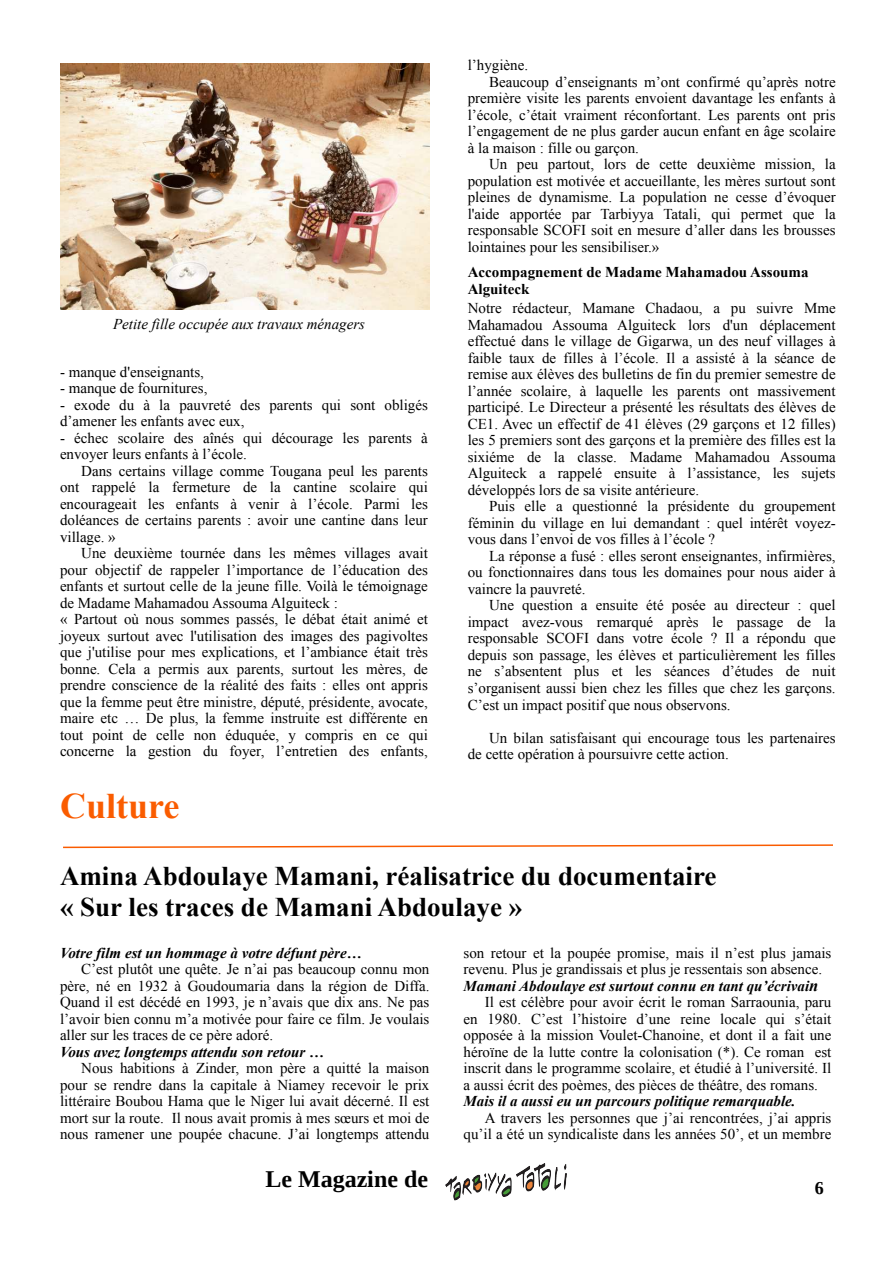
<style>
.page{position:relative;width:893px;height:1263px;background:#fff}
.page>*{position:absolute;margin:0;border:0;box-sizing:border-box;transform-origin:0 0}
.t1{font:700 36px "Times New Roman";color:#fa5c00}
.t2{font:700 27px/31px "Times New Roman";color:#000}
.t3{font:700 24px "Liberation Serif";color:#000}
.t4{font:700 18px "Liberation Serif";color:#000}
.t5{font:15px/16.5px "Times New Roman";color:#000;text-align:justify}
.t6{font:italic 700 15px "Times New Roman";color:#000}
.t7{font:700 15px/17.2px "Times New Roman";color:#000}
.t8{font:italic 15px "Times New Roman";color:#000}
.s1{font-size:16.5px}
</style>
<div class="page">
<img style="left:446px;top:1163px;width:120px;height:38px">
<img style="left:60px;top:63px;width:369px;height:246px">
<svg style="left:63px;top:844px;width:770px;height:5px"></svg>
<p class="t8" style="left:113px;top:318px;width:253px">Petite fille occupée aux travaux ménagers</p>
<p class="t5" style="left:60px;top:365px;width:145px">- manque d'enseignants,</p>
<p class="t5" style="left:60px;top:381px;width:149px">- manque de fournitures,</p>
<p class="t5" style="left:60px;top:398px;width:369px">- exode du à la pauvreté des parents qui sont obligés d’amener les enfants avec eux,</p>
<p class="t5" style="left:60px;top:431px;width:369px">- échec scolaire des aînés qui décourage les parents à envoyer leurs enfants à l’école.</p>
<p class="t5" style="left:60px;top:464px;width:369px;text-indent:21px">Dans certains village comme Tougana peul les parents ont rappelé la fermeture de la cantine scolaire qui encourageait les enfants à venir à l’école. Parmi les doléances de certains parents : avoir une cantine dans leur village. »</p>
<p class="t5" style="left:60px;top:546px;width:369px;text-align:left;text-indent:21px">Une deuxième tournée dans les mêmes villages avait pour objectif de rappeler l’importance de l’éducation des enfants et surtout celle de la jeune fille. Voilà le témoignage de Madame Mahamadou Assouma Alguiteck :<br>« Partout où nous sommes passés, le débat était animé et joyeux surtout avec l'utilisation des images des pagivoltes que j'utilise pour mes explications, et l’ambiance était très bonne. Cela a permis aux parents, surtout les mères, de prendre conscience de la réalité des faits : elles ont appris que la femme peut être ministre, député, présidente, avocate, maire etc … De plus, la femme instruite est différente en tout point de celle non éduquée, y compris en ce qui concerne la gestion du foyer, l’entretien des enfants,</p>
<h1 class="t1" style="left:60px;top:793px;width:121px">Culture</h1>
<p class="t5" style="left:468px;top:59px;width:62px">l’hygiène.</p>
<p class="t5" style="left:489px;top:75px;width:348px">Beaucoup d’enseignants m’ont confirmé qu’après notre</p>
<p class="t5" style="left:468px;top:92px;width:369px">première visite les parents envoient davantage les enfants à</p>
<p class="t5" style="left:468px;top:108px;width:369px">l’école, c’était vraiment réconfortant. Les parents ont pris</p>
<p class="t5" style="left:468px;top:125px;width:369px">l’engagement de ne plus garder aucun enfant en âge scolaire</p>
<p class="t5" style="left:468px;top:141px;width:173px">à la maison : fille ou garçon.</p>
<p class="t5" style="left:489px;top:158px;width:348px">Un peu partout, lors de cette deuxième mission, la</p>
<p class="t5" style="left:468px;top:174px;width:369px">population est motivée et accueillante, les mères surtout sont</p>
<p class="t5" style="left:468px;top:191px;width:369px">pleines de dynamisme. La population ne cesse d’évoquer</p>
<p class="t5" style="left:468px;top:207px;width:369px">l'aide apportée par Tarbiyya Tatali, qui permet que la</p>
<p class="t5" style="left:468px;top:224px;width:369px">responsable SCOFI soit en mesure d’aller dans les brousses</p>
<p class="t5" style="left:468px;top:240px;width:193px">lointaines pour les sensibiliser.»</p>
<p class="t7" style="left:468px;top:264px;width:342px">Accompagnement de Madame Mahamadou Assouma<br>Alguiteck</p>
<p class="t5" style="left:468px;top:302px;width:369px">Notre rédacteur, Mamane Chadaou, a pu suivre Mme Mahamadou Assouma Alguiteck lors d'un déplacement effectué dans le village de Gigarwa, un des neuf villages à faible taux de filles à l’école. Il a assisté à la séance de remise aux élèves des bulletins de fin du premier semestre de l’année scolaire, à laquelle les parents ont massivement participé. Le Directeur a présenté les résultats des élèves de CE1. Avec un effectif de 41 élèves (29 garçons et 12 filles) les 5 premiers sont des garçons et la première des filles est la sixiéme de la classe. Madame Mahamadou Assouma Alguiteck a rappelé ensuite à l’assistance, les sujets développés lors de sa visite antérieure.</p>
<p class="t5" style="left:468px;top:500px;width:369px;text-indent:21px">Puis elle a questionné la présidente du groupement féminin du village en lui demandant : quel intérêt voyez&shy;vous dans l’envoi de vos filles à l’école ?</p>
<p class="t5" style="left:468px;top:549px;width:369px;text-indent:21px">La réponse a fusé : elles seront enseignantes, infirmières, ou fonctionnaires dans tous les domaines pour nous aider à vaincre la pauvreté.</p>
<p class="t5" style="left:468px;top:599px;width:369px;text-indent:21px">Une question a ensuite été posée au directeur : quel impact avez-vous remarqué après le passage de la responsable SCOFI dans votre école ? Il a répondu que depuis son passage, les élèves et particulièrement les filles ne s’absentent plus et les séances d’études de nuit s’organisent aussi bien chez les filles que chez les garçons.<br>C’est un impact positif que nous observons.</p>
<p class="t5" style="left:468px;top:731px;width:369px;text-indent:21px">Un bilan satisfaisant qui encourage tous les partenaires de cette opération à poursuivre cette action.</p>
<h2 class="t2" style="left:60px;top:863px;width:658px">Amina Abdoulaye Mamani, réalisatrice du documentaire « Sur les traces de Mamani Abdoulaye »</h2>
<p class="t6" style="left:60px;top:947px;width:303px">Votre film est un hommage à votre défunt père…</p>
<p class="t5" style="left:60px;top:962px;width:371px;text-indent:21px">C’est plutôt une quête. Je n’ai pas beaucoup connu mon père, né en 1932 à Goudoumaria dans la région de Diffa.<br>Quand il est décédé en 1993, je n’avais que dix ans. Ne pas l’avoir bien connu m’a motivée pour faire ce film. Je voulais aller sur les traces de ce père adoré.</p>
<p class="t6" style="left:60px;top:1046px;width:266px">Vous avez longtemps attendu son retour …</p>
<p class="t5" style="left:60px;top:1061px;width:371px;text-indent:21px">Nous habitions à Zinder, mon père a quitté la maison pour se rendre dans la capitale à Niamey recevoir le prix littéraire Boubou Hama que le Niger lui avait décerné. Il est mort sur la route. Il nous avait promis à mes sœurs et moi de nous ramener une poupée chacune. J’ai longtemps attendu</p>
<p class="t5" style="left:463px;top:946px;width:369px">son retour et la poupée promise, mais il n’est plus jamais</p>
<p class="t5" style="left:463px;top:962px;width:360px">revenu. Plus je grandissais et plus je ressentais son absence.</p>
<p class="t6" style="left:463px;top:981px;width:356px">Mamani Abdoulaye est surtout connu en tant qu’écrivai<span class="s1">n</span></p>
<p class="t5" style="left:485px;top:995px;width:348px">Il est célèbre pour avoir écrit le roman Sarraounia, paru</p>
<p class="t5" style="left:463px;top:1012px;width:369px">en 1980. C’est l’histoire d’une reine locale qui s’était</p>
<p class="t5" style="left:463px;top:1028px;width:369px">opposée à la mission Voulet-Chanoine, et dont il a fait une</p>
<p class="t5" style="left:463px;top:1045px;width:369px">héroïne de la lutte contre la colonisation (*). Ce roman est</p>
<p class="t5" style="left:463px;top:1061px;width:369px">inscrit dans le programme scolaire, et étudié à l’université. Il</p>
<p class="t5" style="left:463px;top:1078px;width:356px">a aussi écrit des poèmes, des pièces de théâtre, des romans.</p>
<p class="t6" style="left:463px;top:1096px;width:334px">Mais il a aussi eu un parcours politique remarquable.</p>
<p class="t5" style="left:463px;top:1111px;width:369px;text-align:right">A travers les personnes que j’ai rencontrées, j’ai appris qu’il a été un syndicaliste dans les années 50’, et un membre</p>
<h3 class="t3" style="left:265px;top:1171px;width:164px">Le Magazine de</h3>
<p class="t4" style="left:815px;top:1181px;width:10px">6</p>
</div>
